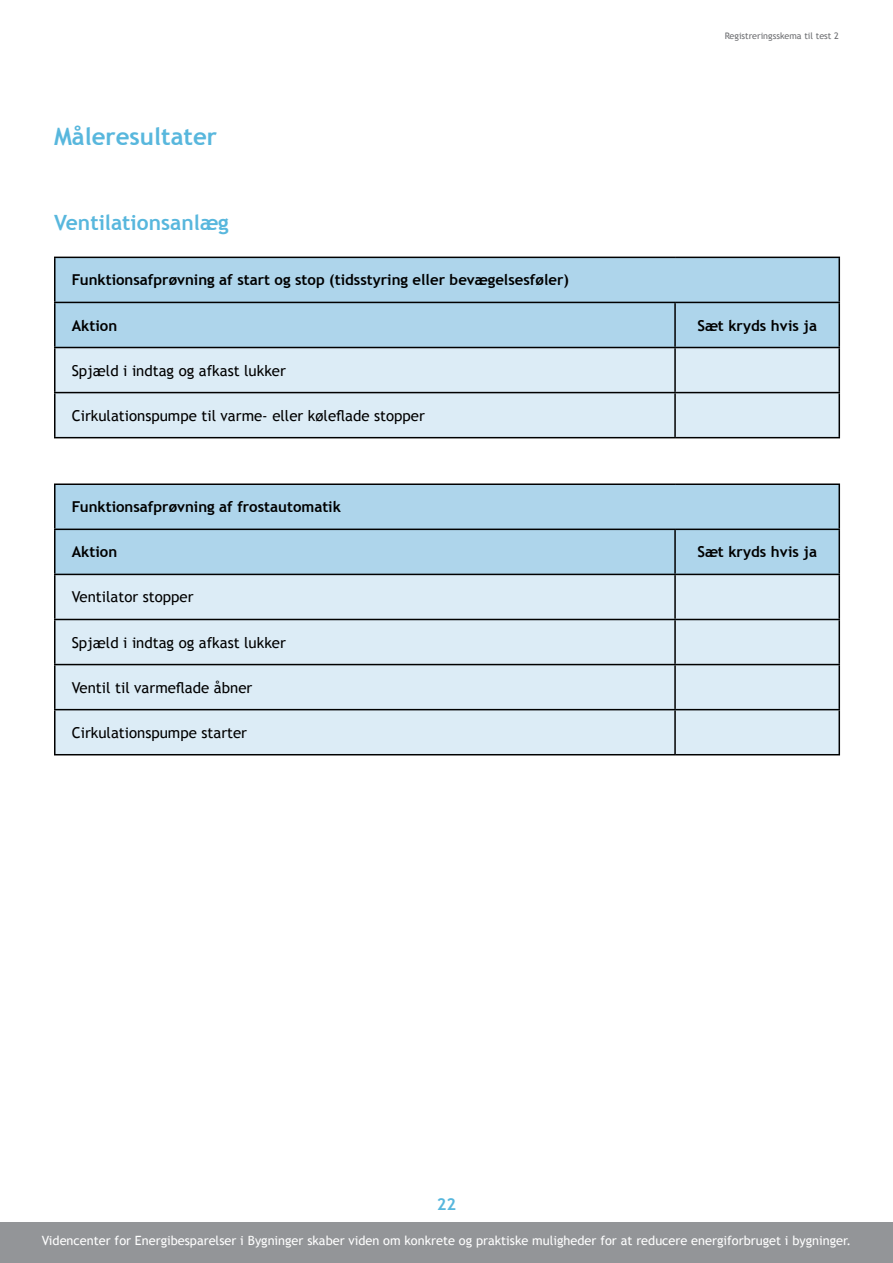
<style>
.page{position:relative;width:893px;height:1263px;background:#fff}
.page>*{position:absolute;margin:0;border:0;box-sizing:border-box;transform-origin:0 0}
.Overskrift{font:700 24px "Trebuchet MS";color:#58b7dd}
.Overskrift-2{font:700 21px "Trebuchet MS";color:#58b7dd}
.t1{font:700 16.5px "Trebuchet MS";color:#58b7dd}
.Tabel_overskrift{font:15px "Trebuchet MS";color:#000}
.Tabel_overskrift-2{font:700 15px "Trebuchet MS";color:#000}
.t2{font:12.75px "Trebuchet MS";color:#fff}
.Sidehoved{font:9px "Trebuchet MS";color:#6d6e71}
</style>
<div class="page">
<div style="left:0;top:1222px;width:893px;height:41px;background:#939598"></div>
<div style="left:56px;top:258px;width:782px;height:89px;background:#aed5eb"></div>
<div style="left:56px;top:348px;width:782px;height:89px;background:#dcecf6"></div>
<hr style="left:54px;top:257px;width:621px;height:1px;background:#000">
<hr style="left:54px;top:258px;width:2px;height:44px;background:#000">
<hr style="left:675px;top:257px;width:165px;height:1px;background:#000">
<hr style="left:838px;top:258px;width:2px;height:44px;background:#000">
<hr style="left:54px;top:302px;width:621px;height:1px;background:#000">
<hr style="left:54px;top:303px;width:2px;height:44px;background:#000">
<hr style="left:675px;top:302px;width:165px;height:1px;background:#000">
<hr style="left:674px;top:303px;width:2px;height:44px;background:#000">
<hr style="left:838px;top:303px;width:2px;height:44px;background:#000">
<hr style="left:54px;top:347px;width:621px;height:1px;background:#000">
<hr style="left:54px;top:348px;width:2px;height:44px;background:#000">
<hr style="left:675px;top:347px;width:165px;height:1px;background:#000">
<hr style="left:674px;top:348px;width:2px;height:44px;background:#000">
<hr style="left:838px;top:348px;width:2px;height:44px;background:#000">
<hr style="left:54px;top:392px;width:621px;height:1px;background:#000">
<hr style="left:54px;top:393px;width:2px;height:44px;background:#000">
<hr style="left:675px;top:392px;width:165px;height:1px;background:#000">
<hr style="left:674px;top:393px;width:2px;height:44px;background:#000">
<hr style="left:838px;top:393px;width:2px;height:44px;background:#000">
<hr style="left:54px;top:437px;width:621px;height:1px;background:#000">
<hr style="left:675px;top:437px;width:165px;height:1px;background:#000">
<div style="left:56px;top:485px;width:782px;height:89px;background:#aed5eb"></div>
<div style="left:56px;top:575px;width:782px;height:179px;background:#dcecf6"></div>
<hr style="left:54px;top:483px;width:621px;height:2px;background:#000">
<hr style="left:54px;top:485px;width:2px;height:44px;background:#000">
<hr style="left:675px;top:483px;width:165px;height:2px;background:#000">
<hr style="left:838px;top:485px;width:2px;height:44px;background:#000">
<hr style="left:54px;top:529px;width:621px;height:1px;background:#000">
<hr style="left:54px;top:530px;width:2px;height:44px;background:#000">
<hr style="left:675px;top:529px;width:165px;height:1px;background:#000">
<hr style="left:674px;top:530px;width:2px;height:44px;background:#000">
<hr style="left:838px;top:530px;width:2px;height:44px;background:#000">
<hr style="left:54px;top:574px;width:621px;height:1px;background:#000">
<hr style="left:54px;top:575px;width:2px;height:44px;background:#000">
<hr style="left:675px;top:574px;width:165px;height:1px;background:#000">
<hr style="left:674px;top:575px;width:2px;height:44px;background:#000">
<hr style="left:838px;top:575px;width:2px;height:44px;background:#000">
<hr style="left:54px;top:619px;width:621px;height:1px;background:#000">
<hr style="left:54px;top:620px;width:2px;height:44px;background:#000">
<hr style="left:675px;top:619px;width:165px;height:1px;background:#000">
<hr style="left:674px;top:620px;width:2px;height:44px;background:#000">
<hr style="left:838px;top:620px;width:2px;height:44px;background:#000">
<hr style="left:54px;top:664px;width:621px;height:1px;background:#000">
<hr style="left:54px;top:665px;width:2px;height:44px;background:#000">
<hr style="left:675px;top:664px;width:165px;height:1px;background:#000">
<hr style="left:674px;top:665px;width:2px;height:44px;background:#000">
<hr style="left:838px;top:665px;width:2px;height:44px;background:#000">
<hr style="left:54px;top:709px;width:621px;height:1px;background:#000">
<hr style="left:54px;top:710px;width:2px;height:44px;background:#000">
<hr style="left:675px;top:709px;width:165px;height:1px;background:#000">
<hr style="left:674px;top:710px;width:2px;height:44px;background:#000">
<hr style="left:838px;top:710px;width:2px;height:44px;background:#000">
<hr style="left:54px;top:754px;width:621px;height:1px;background:#000">
<hr style="left:675px;top:754px;width:165px;height:1px;background:#000">
<p class="Overskrift" style="left:54px;top:122px;width:165px">Måleresultater</p>
<p class="Sidehoved" style="left:725px;top:30px;width:116px">Registreringsskema til test 2</p>
<p class="Overskrift-2" style="left:54px;top:209px;width:176px">Ventilationsanlæg</p>
<p class="Tabel_overskrift-2" style="left:72px;top:271px;width:499px">Funktionsafprøvning af start og stop (tidsstyring eller bevægelsesføler)</p>
<p class="Tabel_overskrift-2" style="left:72px;top:316px;width:47px">Aktion</p>
<p class="Tabel_overskrift-2" style="left:697px;top:316px;width:121px">Sæt kryds hvis ja</p>
<p class="Tabel_overskrift" style="left:72px;top:361px;width:216px">Spjæld i indtag og afkast lukker</p>
<p class="Tabel_overskrift" style="left:72px;top:406px;width:355px">Cirkulationspumpe til varme- eller køleflade stopper</p>
<p class="Tabel_overskrift-2" style="left:72px;top:498px;width:271px">Funktionsafprøvning af frostautomatik</p>
<p class="Tabel_overskrift-2" style="left:72px;top:543px;width:47px">Aktion</p>
<p class="Tabel_overskrift-2" style="left:697px;top:543px;width:121px">Sæt kryds hvis ja</p>
<p class="Tabel_overskrift" style="left:72px;top:588px;width:123px">Ventilator stopper</p>
<p class="Tabel_overskrift" style="left:72px;top:633px;width:216px">Spjæld i indtag og afkast lukker</p>
<p class="Tabel_overskrift" style="left:72px;top:678px;width:182px">Ventil til varmeflade åbner</p>
<p class="Tabel_overskrift" style="left:72px;top:723px;width:177px">Cirkulationspumpe starter</p>
<p class="t1" style="left:437px;top:1194px;width:21px">22</p>
<p class="t2" style="left:42px;top:1233px;width:811px">Videncenter for Energibesparelser i Bygninger skaber viden om konkrete og praktiske muligheder for at reducere energiforbruget i bygninger.</p>
</div>
